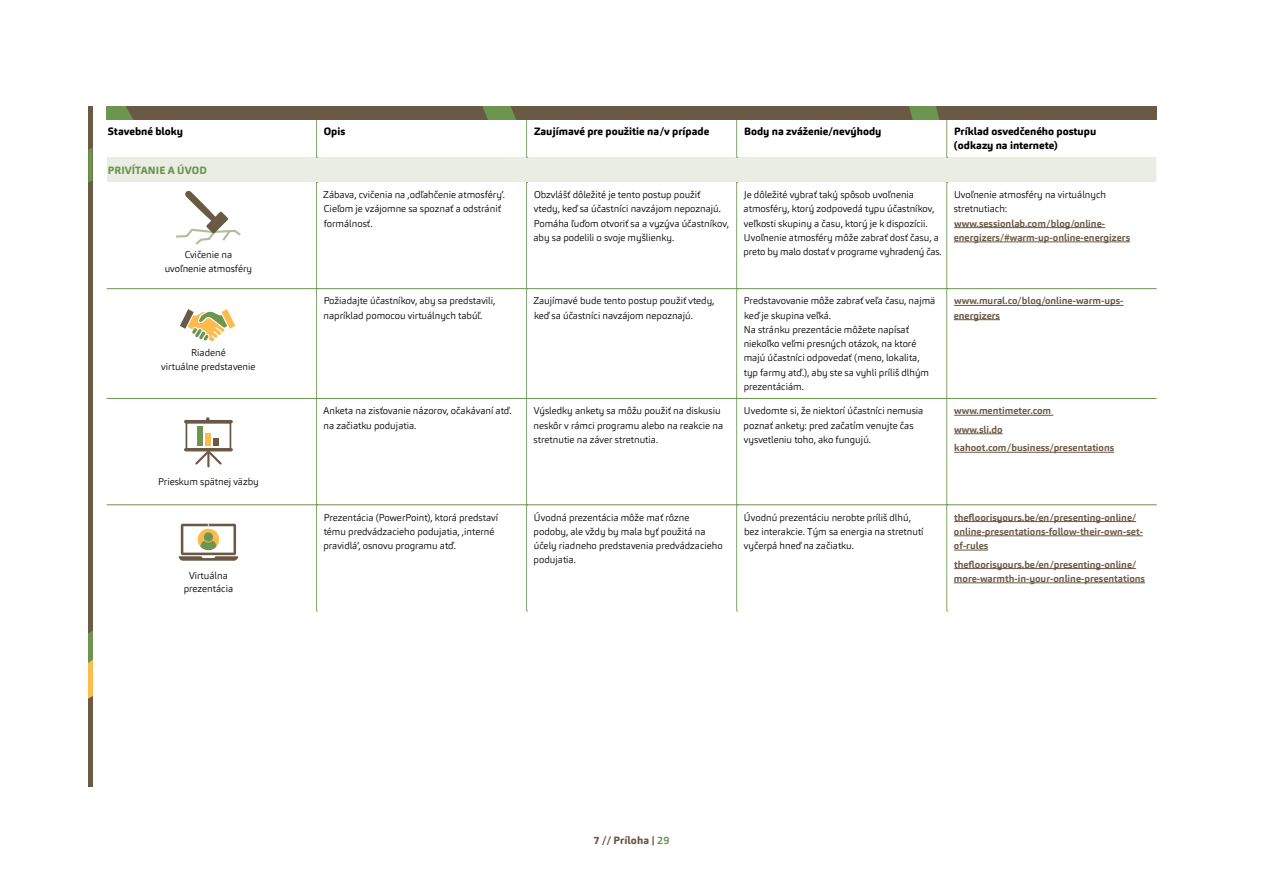
<style>
.page{position:relative;width:1263px;height:893px;background:#fff}
.page>*{position:absolute;margin:0;border:0;box-sizing:border-box;transform-origin:0 0}
.t1{font:800 10.5px/13.5px "Carnas";color:#000}
.t2{font:800 10.5px "Carnas";letter-spacing:.005em;color:#6c954f}
.t3{font:800 10.5px "Carnas";letter-spacing:.01em;color:#6a5945}
.t4{font:300 9.75px/14.2px "Carnas";color:#000}
.t5{font:700 9.75px/14.2px "Carnas";color:#6a5945}
.s1{font-weight:700;color:#6c954f}
</style>
<div class="page">
<svg style="left:106px;top:106px;width:1051px;height:506px"></svg>
<hr style="left:88px;top:106px;width:4px;height:681px;background:#6a5945">
<svg style="left:88px;top:148px;width:4px;height:35px"></svg>
<svg style="left:88px;top:631px;width:4px;height:68px"></svg>
<p class="t1" style="left:108px;top:125px;width:77px">Stavebné bloky</p>
<p class="t1" style="left:324px;top:125px;width:23px">Opis</p>
<p class="t1" style="left:534px;top:125px;width:177px">Zaujímavé pre použitie na/v prípade</p>
<p class="t1" style="left:744px;top:125px;width:139px">Body na zváženie/nevýhody</p>
<p class="t1" style="left:954px;top:125px;width:144px">Príklad osvedčeného postupu (odkazy na internete)</p>
<p class="t2" style="left:108px;top:163px;width:101px">PRIVÍTANIE A ÚVOD</p>
<p class="t4" style="left:165px;top:248px;width:89px;line-height:13.5px;text-align:center">Cvičenie na uvoľnenie atmosféry</p>
<p class="t4" style="left:161px;top:346px;width:96px;line-height:13.5px;text-align:center">Riadené<br>virtuálne predstavenie</p>
<p class="t4" style="left:158px;top:475px;width:102px">Prieskum spätnej väzby</p>
<p class="t4" style="left:184px;top:568px;width:51px;line-height:13.5px;text-align:center">Virtuálna prezentácia</p>
<p class="t4" style="left:323px;top:188px;width:183px">Zábava, cvičenia na ‚odľahčenie atmosféry‘.<br>Cieľom je vzájomne sa spoznať a odstrániť formálnosť.</p>
<p class="t4" style="left:533px;top:188px;width:197px">Obzvlášť dôležité je tento postup použiť<br>vtedy, keď sa účastníci navzájom nepoznajú.<br>Pomáha ľuďom otvoriť sa a vyzýva účastníkov, aby sa podelili o svoje myšlienky.</p>
<p class="t4" style="left:743px;top:188px;width:200px">Je dôležité vybrať taký spôsob uvoľnenia atmosféry, ktorý zodpovedá typu účastníkov, veľkosti skupiny a času, ktorý je k dispozícii.<br>Uvoľnenie atmosféry môže zabrať dosť času, a preto by malo dostať v programe vyhradený čas.</p>
<p class="t4" style="left:954px;top:188px;width:154px">Uvoľnenie atmosféry na virtuálnych stretnutiach:</p>
<p class="t5" style="left:954px;top:216px;width:178px">www.sessionlab.com/blog/online&shy;energizers/#warm-up-online-energizers</p>
<p class="t4" style="left:323px;top:294px;width:173px">Požiadajte účastníkov, aby sa predstavili, napríklad pomocou virtuálnych tabúľ.</p>
<p class="t4" style="left:533px;top:294px;width:183px">Zaujímavé bude tento postup použiť vtedy, keď sa účastníci navzájom nepoznajú.</p>
<p class="t4" style="left:744px;top:294px;width:193px">Predstavovanie môže zabrať veľa času, najmä keď je skupina veľká.<br>Na stránku prezentácie môžete napísať niekoľko veľmi presných otázok, na ktoré majú účastníci odpovedať (meno, lokalita, typ farmy atď.), aby ste sa vyhli príliš dlhým prezentáciám.</p>
<p class="t5" style="left:954px;top:294px;width:171px">www.mural.co/blog/online-warm-ups&shy;energizers</p>
<p class="t4" style="left:323px;top:404px;width:190px">Anketa na zisťovanie názorov, očakávaní atď. na začiatku podujatia.</p>
<p class="t4" style="left:534px;top:404px;width:191px">Výsledky ankety sa môžu použiť na diskusiu neskôr v rámci programu alebo na reakcie na stretnutie na záver stretnutia.</p>
<p class="t4" style="left:744px;top:404px;width:181px">Uvedomte si, že niektorí účastníci nemusia poznať ankety: pred začatím venujte čas vysvetleniu toho, ako fungujú.</p>
<p class="t5" style="left:954px;top:402px;width:162px;line-height:18.5px">www.mentimeter.com<br>www.sli.do kahoot.com/business/presentations</p>
<p class="t4" style="left:323px;top:510px;width:176px">Prezentácia (PowerPoint), ktorá predstaví tému predvádzacieho podujatia, ‚interné pravidlá‘, osnovu programu atď.</p>
<p class="t4" style="left:534px;top:510px;width:191px">Úvodná prezentácia môže mať rôzne podoby, ale vždy by mala byť použitá na účely riadneho predstavenia predvádzacieho podujatia.</p>
<p class="t4" style="left:744px;top:510px;width:181px">Úvodnú prezentáciu nerobte príliš dlhú, bez interakcie. Tým sa energia na stretnutí vyčerpá hneď na začiatku.</p>
<p class="t5" style="left:954px;top:510px;width:190px">thefloorisyours.be/en/presenting-online/ online-presentations-follow-their-own-set&shy;of-rules</p>
<p class="t5" style="left:954px;top:557px;width:193px">thefloorisyours.be/en/presenting-online/ more-warmth-in-your-online-presentations</p>
<p class="t3" style="left:593px;top:833px;width:78px">7 // Príloha | <span class="s1">29</span></p>
</div>
